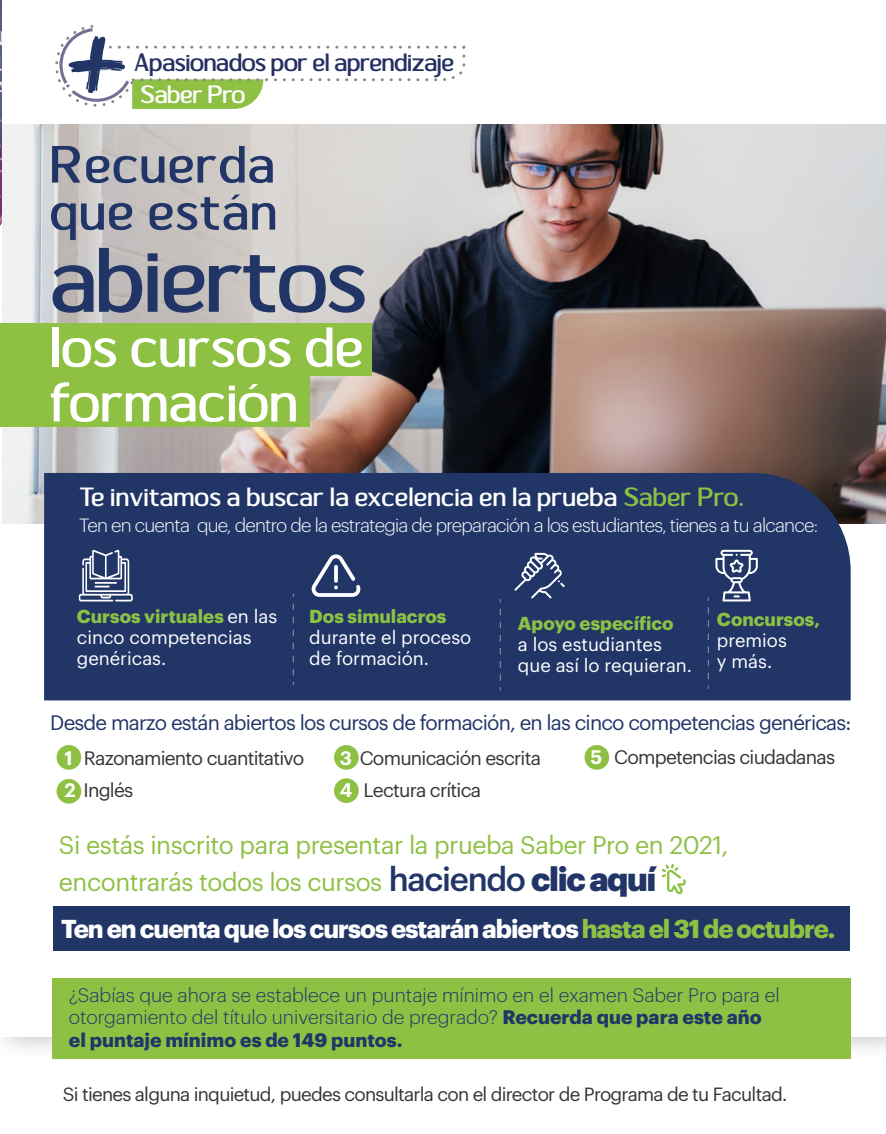
<style>
.page{position:relative;width:886px;height:1134px;background:#fff}
.page>*{position:absolute;margin:0;border:0;box-sizing:border-box;transform-origin:0 0}
.t1{font:500 91.38px "Sumptuous";letter-spacing:-.04em;color:#213667}
.t2{font:500 56px/54.9px "Sumptuous";letter-spacing:-.02em;color:#fff}
.t3{font:500 52.38px/47px "Sumptuous";color:#213667}
.t4{font:500 26.38px "Sumptuous";letter-spacing:-.02em;color:#fff}
.t5{font:700 25.38px "Graphik";letter-spacing:-.04em;color:#fff}
.t6{font:25px/36.8px "Graphik";letter-spacing:-.02em;color:#8ec044}
.t7{font:500 25px "Sumptuous";letter-spacing:-.04em;color:#253062}
.t8{font:500 25px "Sumptuous";letter-spacing:-.04em;color:#fff}
.t9{font:20.5px "Graphik";letter-spacing:-.04em;color:#213667}
.t10{font:300 19.12px/22.5px "Graphik";color:#213667}
.t11{font:19.12px/32.5px "Graphik";letter-spacing:-.04em;color:#343434}
.t12{font:300 18.75px "Graphik";letter-spacing:-.04em;color:#fff}
.t13{font:18.75px "Graphik";letter-spacing:-.04em;color:#343434}
.t14{font:18.38px/21px "Graphik";color:#fff}
.t15{font:700 18.38px "Graphik";color:#8ec044}
.s1{color:#8ec044}
.s2{font-weight:700;color:#8ec044}
.s3{font-weight:600;color:#fff}
.s4{font-weight:500;font-size:33px;color:#213667}
.s5{font-weight:900;font-size:33px;color:#213667}
.s6{font-weight:700}
</style>
<div class="page">
<svg style="left:0;top:121px;width:2px;height:105px"></svg>
<img style="left:3px;top:125px;width:882px;height:398px">
<div style="left:44px;top:473px;width:807px;height:227px;background:#213667"></div>
<svg style="left:293px;top:603px;width:1px;height:82px"></svg>
<svg style="left:500px;top:609px;width:1px;height:81px"></svg>
<svg style="left:708px;top:607px;width:1px;height:82px"></svg>
<div style="left:57px;top:745px;width:24px;height:25px;background:#8ec044;border-radius:50%"></div>
<div style="left:334px;top:745px;width:25px;height:25px;background:#8ec044;border-radius:50%"></div>
<div style="left:334px;top:778px;width:25px;height:25px;background:#8ec044;border-radius:50%"></div>
<div style="left:57px;top:779px;width:24px;height:25px;background:#8ec044;border-radius:50%"></div>
<div style="left:584px;top:745px;width:25px;height:25px;background:#8ec044;border-radius:50%"></div>
<div style="left:53px;top:906px;width:797px;height:45px;background:#213667"></div>
<svg style="left:79px;top:550px;width:54px;height:51px"></svg>
<svg style="left:311px;top:554px;width:50px;height:43px"></svg>
<svg style="left:334px;top:565px;width:4px;height:18px"></svg>
<svg style="left:514px;top:553px;width:51px;height:45px"></svg>
<svg style="left:715px;top:550px;width:43px;height:51px"></svg>
<svg style="left:661px;top:864px;width:25px;height:30px"></svg>
<svg style="left:55px;top:25px;width:411px;height:84px"></svg>
<div style="left:0;top:323px;width:372px;height:52px;background:#8ec044"></div>
<div style="left:0;top:374px;width:309px;height:53px;background:#8ec044"></div>
<div style="left:52px;top:979px;width:799px;height:80px;background:#8ec044"></div>
<h3 class="t7" style="left:134px;top:49px;width:322px">Apasionados por el aprendizaje</h3>
<h3 class="t8" style="left:140px;top:81px;width:107px">Saber Pro</h3>
<h3 class="t3" style="left:49px;top:142px;width:230px">Recuerda que están</h3>
<h1 class="t1" style="left:49px;top:230px;width:320px">abiertos</h1>
<h2 class="t2" style="left:49px;top:321px;width:316px">los cursos de formación</h2>
<h3 class="t4" style="left:79px;top:482px;width:667px">Te invitamos a buscar la excelencia en la prueba <span class="s1">Saber Pro.</span></h3>
<p class="t12" style="left:79px;top:512px;width:740px">Ten en cuenta que, dentro de la estrategia de preparación a los estudiantes, tienes a tu alcance:</p>
<p class="t14" style="left:77px;top:604px;width:202px"><span class="s2">Cursos virtuales</span> en las cinco competencias genéricas.</p>
<p class="t15" style="left:309px;top:602px;width:139px">Dos simulacros</p>
<p class="t14" style="left:309px;top:625px;width:164px">durante el proceso de formación.</p>
<p class="t15" style="left:518px;top:609px;width:157px">Apoyo específico</p>
<p class="t14" style="left:518px;top:632px;width:176px">a los estudiantes que así lo requieran.</p>
<p class="t15" style="left:717px;top:605px;width:105px">Concursos,</p>
<p class="t14" style="left:717px;top:628px;width:71px">premios y más.</p>
<p class="t9" style="left:50px;top:707px;width:803px">Desde marzo están abiertos los cursos de formación, en las cinco competencias genéricas:</p>
<p class="t11" style="left:64px;top:740px;width:241px"><span class="s3">1</span> Razonamiento cuantitativo<br><span class="s3">2</span> Inglés</p>
<p class="t11" style="left:340px;top:740px;width:203px"><span class="s3">3</span> Comunicación escrita<br><span class="s3">4</span> Lectura crítica</p>
<p class="t11" style="left:590px;top:739px;width:246px"><span class="s3">5</span> Competencias ciudadanas</p>
<h3 class="t6" style="left:59px;top:825px;width:671px">Si estás inscrito para presentar la prueba Saber Pro en 2021, encontrarás todos los cursos <span class="s4">haciendo</span> <span class="s5">clic aquí</span></h3>
<h3 class="t5" style="left:61px;top:909px;width:776px">Ten en cuenta que los cursos estarán abiertos <span class="s1">hasta el 31 de octubre.</span></h3>
<p class="t10" style="left:69px;top:982px;width:712px">¿Sabías que ahora se establece un puntaje mínimo en el examen Saber Pro para el otorgamiento del título universitario de pregrado? <span class="s6">Recuerda que para este año el puntaje mínimo es de 149 puntos.</span></p>
<p class="t13" style="left:63px;top:1080px;width:726px">Si tienes alguna inquietud, puedes consultarla con el director de Programa de tu Facultad.</p>
</div>
